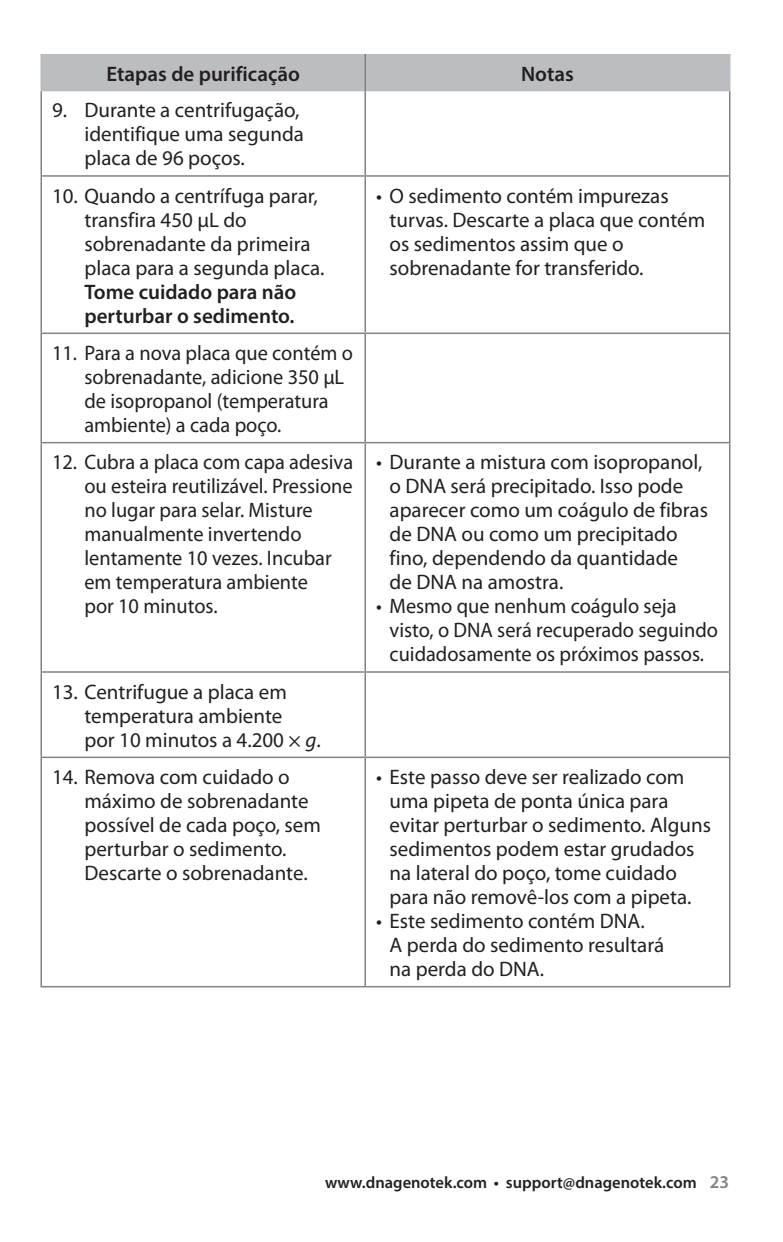
<style>
.page{position:relative;width:783px;height:1242px;background:#fff}
.page>*{position:absolute;margin:0;border:0;box-sizing:border-box;transform-origin:0 0}
.t1{font:21px/24px "Myriad Pro";color:#231f20}
.t2{font:600 21px/24px "Myriad Pro";color:#231f20}
.t3{font:600 16.5px "Myriad Pro";color:#231f20}
.s1{font-style:italic}
.s2{font-size:18px;color:#808285}
</style>
<div class="page">
<div style="left:42px;top:54px;width:687px;height:37px;background:#bcbdc0"></div>
<hr style="left:364px;top:54px;width:2px;height:37px;background:#808285">
<hr style="left:364px;top:91px;width:2px;height:84px;background:#808285">
<hr style="left:40px;top:175px;width:325px;height:2px;background:#808285">
<hr style="left:365px;top:175px;width:365px;height:2px;background:#808285">
<hr style="left:364px;top:177px;width:2px;height:156px;background:#808285">
<hr style="left:40px;top:333px;width:325px;height:1px;background:#808285">
<hr style="left:365px;top:333px;width:365px;height:1px;background:#808285">
<hr style="left:364px;top:334px;width:2px;height:108px;background:#808285">
<hr style="left:40px;top:442px;width:325px;height:1px;background:#808285">
<hr style="left:365px;top:442px;width:365px;height:1px;background:#808285">
<hr style="left:364px;top:443px;width:2px;height:228px;background:#808285">
<hr style="left:40px;top:671px;width:325px;height:2px;background:#808285">
<hr style="left:365px;top:671px;width:365px;height:2px;background:#808285">
<hr style="left:364px;top:673px;width:2px;height:84px;background:#808285">
<hr style="left:40px;top:757px;width:325px;height:1px;background:#808285">
<hr style="left:365px;top:757px;width:365px;height:1px;background:#808285">
<hr style="left:364px;top:758px;width:2px;height:228px;background:#808285">
<hr style="left:40px;top:986px;width:325px;height:1px;background:#808285">
<hr style="left:365px;top:986px;width:365px;height:1px;background:#808285">
<hr style="left:40px;top:54px;width:2px;height:37px;background:#bcbdc0">
<hr style="left:729px;top:54px;width:1px;height:37px;background:#bcbdc0">
<hr style="left:40px;top:91px;width:2px;height:84px;background:#808285">
<hr style="left:729px;top:91px;width:1px;height:84px;background:#808285">
<hr style="left:40px;top:177px;width:2px;height:156px;background:#808285">
<hr style="left:729px;top:177px;width:1px;height:156px;background:#808285">
<hr style="left:40px;top:334px;width:2px;height:108px;background:#808285">
<hr style="left:729px;top:334px;width:1px;height:108px;background:#808285">
<hr style="left:40px;top:443px;width:2px;height:228px;background:#808285">
<hr style="left:729px;top:443px;width:1px;height:228px;background:#808285">
<hr style="left:40px;top:673px;width:2px;height:84px;background:#808285">
<hr style="left:729px;top:673px;width:1px;height:84px;background:#808285">
<hr style="left:40px;top:758px;width:2px;height:228px;background:#808285">
<hr style="left:729px;top:758px;width:1px;height:228px;background:#808285">
<p class="t2" style="left:107px;top:61px;width:195px">Etapas de purificação</p>
<p class="t2" style="left:521px;top:61px;width:54px">Notas</p>
<p class="t1" style="left:84px;top:98px;width:221px;text-indent:-32px">9. Durante a centrifugação, identifique uma segunda placa de 96 poços.</p>
<p class="t1" style="left:84px;top:183px;width:242px;text-indent:-32px">10. Quando a centrífuga parar, transfira 450 µL do sobrenadante da primeira placa para a segunda placa.</p>
<p class="t2" style="left:84px;top:279px;width:214px">Tome cuidado para não perturbar o sedimento.</p>
<p class="t1" style="left:390px;top:183px;width:317px;text-indent:-14px">• O sedimento contém impurezas turvas. Descarte a placa que contém os sedimentos assim que o sobrenadante for transferido.</p>
<p class="t1" style="left:84px;top:340px;width:270px;text-indent:-32px">11. Para a nova placa que contém o sobrenadante, adicione 350 µL de isopropanol (temperatura ambiente) a cada poço.</p>
<p class="t1" style="left:84px;top:450px;width:270px;text-indent:-32px">12. Cubra a placa com capa adesiva ou esteira reutilizável. Pressione no lugar para selar. Misture manualmente invertendo lentamente 10 vezes. Incubar em temperatura ambiente<br>por 10 minutos.</p>
<p class="t1" style="left:390px;top:450px;width:320px;text-indent:-14px">• Durante a mistura com isopropanol, o DNA será precipitado. Isso pode aparecer como um coágulo de fibras de DNA ou como um precipitado fino, dependendo da quantidade<br>de DNA na amostra.</p>
<p class="t1" style="left:390px;top:594px;width:330px;text-indent:-14px">• Mesmo que nenhum coágulo seja visto, o DNA será recuperado seguindo cuidadosamente os próximos passos.</p>
<p class="t1" style="left:84px;top:679px;width:238px;text-indent:-32px">13. Centrifugue a placa em temperatura ambiente<br>por 10 minutos a 4.200 × <span class="s1">g</span>.</p>
<p class="t1" style="left:84px;top:765px;width:238px;text-indent:-32px">14. Remova com cuidado o máximo de sobrenadante possível de cada poço, sem perturbar o sedimento.<br>Descarte o sobrenadante.</p>
<p class="t1" style="left:390px;top:765px;width:323px;text-indent:-14px">• Este passo deve ser realizado com uma pipeta de ponta única para evitar perturbar o sedimento. Alguns sedimentos podem estar grudados na lateral do poço, tome cuidado para não removê-los com a pipeta.</p>
<p class="t1" style="left:390px;top:909px;width:276px;text-indent:-14px">• Este sedimento contém DNA.<br>A perda do sedimento resultará na perda do DNA.</p>
<p class="t3" style="left:325px;top:1172px;width:405px">www.dnagenotek.com • support@dnagenotek.com <span class="s2">23</span></p>
</div>
